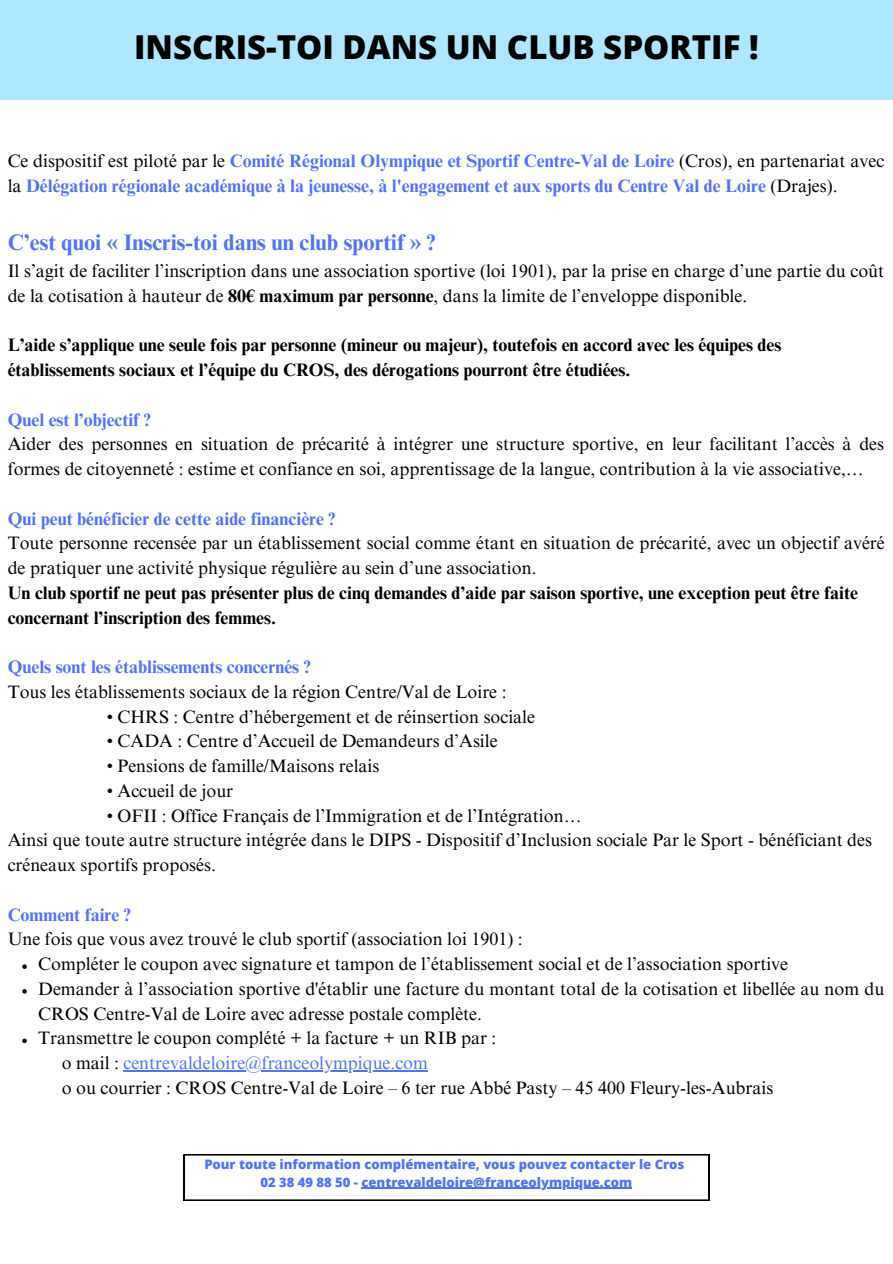
<style>
.page{position:relative;width:893px;height:1264px;background:#fff}
.page>*{position:absolute;margin:0;border:0;box-sizing:border-box;transform-origin:0 0}
.t1{font:800 33px "Open Sans";color:#000}
.t2{font:700 22.5px "Times NRMT Pro";color:#5271ff}
.t3{font:18px/24.8px "Times NRMT Pro";color:#000}
.t4{font:700 18px/24.8px "Times NRMT Pro";color:#5271ff}
.t5{font:700 18px "Times NRMT Pro";color:#000}
.t6{font:18px "Times NRMT Pro";color:#5271ff}
.t7{font:800 13.05px "Open Sans";color:#5271ff}
.s1{font-weight:400;color:#000}
.s2{font-weight:700}
.s3{color:#000}
</style>
<div class="page">
<svg style="left:22px;top:964px;width:5px;height:4px"></svg>
<svg style="left:22px;top:989px;width:5px;height:4px"></svg>
<svg style="left:22px;top:1038px;width:5px;height:5px"></svg>
<hr style="left:123px;top:1070px;width:305px;height:1px;background:#5271ff">
<div style="left:0;top:0;width:892px;height:100px;background:#afe7ff"></div>
<svg style="left:184px;top:1154px;width:525px;height:46px"></svg>
<hr style="left:361px;top:1187px;width:271px;height:1px;background:#5271ff">
<p class="t1" style="left:134px;top:24px;width:626px">INSCRIS-TOI DANS UN CLUB SPORTIF !</p>
<p class="t4" style="left:8px;top:151px;width:878px"><span class="s1">Ce dispositif est piloté par le</span> Comité Régional Olympique et Sportif Centre-Val de Loire <span class="s1">(Cros), en partenariat avec la</span> Délégation régionale académique à la jeunesse, à l'engagement et aux sports du Centre Val de Loire <span class="s1">(Drajes).</span></p>
<p class="t2" style="left:8px;top:234px;width:429px">C’est quoi « Inscris-toi dans un club sportif » ?</p>
<p class="t3" style="left:8px;top:261px;width:877px">Il s’agit de faciliter l’inscription dans une association sportive (loi 1901), par la prise en charge d’une partie du coût de la cotisation à hauteur de <span class="s2">80€ maximum par personne</span>, dans la limite de l’enveloppe disponible.</p>
<p class="t5" style="left:8px;top:338px;width:775px">L’aide s’applique une seule fois par personne (mineur ou majeur), toutefois en accord avec les équipes des</p>
<p class="t5" style="left:8px;top:363px;width:624px">établissements sociaux et l’équipe du CROS, des dérogations pourront être étudiées.</p>
<p class="t4" style="left:8px;top:409px;width:144px">Quel est l’objectif ?</p>
<p class="t3" style="left:8px;top:434px;width:877px">Aider des personnes en situation de précarité à intégrer une structure sportive, en leur facilitant l’accès à des formes de citoyenneté : estime et confiance en soi, apprentissage de la langue, contribution à la vie associative,…</p>
<p class="t4" style="left:8px;top:508px;width:329px">Qui peut bénéficier de cette aide financière ?</p>
<p class="t3" style="left:8px;top:533px;width:878px">Toute personne recensée par un établissement social comme étant en situation de précarité, avec un objectif avéré de pratiquer une activité physique régulière au sein d’une association.</p>
<p class="t5" style="left:8px;top:586px;width:851px">Un club sportif ne peut pas présenter plus de cinq demandes d’aide par saison sportive, une exception peut être faite</p>
<p class="t5" style="left:8px;top:610px;width:270px">concernant l’inscription des femmes.</p>
<p class="t4" style="left:8px;top:657px;width:304px">Quels sont les établissements concernés ?</p>
<p class="t3" style="left:8px;top:681px;width:500px">Tous les établissements sociaux de la région Centre/Val de Loire :</p>
<p class="t3" style="left:107px;top:706px;width:430px">• CHRS : Centre d’hébergement et de réinsertion sociale</p>
<p class="t3" style="left:107px;top:731px;width:392px">• CADA : Centre d’Accueil de Demandeurs d’Asile</p>
<p class="t3" style="left:107px;top:755px;width:274px">• Pensions de famille/Maisons relais</p>
<p class="t3" style="left:107px;top:780px;width:128px">• Accueil de jour</p>
<p class="t3" style="left:107px;top:805px;width:476px">• OFII : Office Français de l’Immigration et de l’Intégration…</p>
<p class="t3" style="left:8px;top:830px;width:865px">Ainsi que toute autre structure intégrée dans le DIPS - Dispositif d’Inclusion sociale Par le Sport - bénéficiant des</p>
<p class="t3" style="left:8px;top:854px;width:210px">créneaux sportifs proposés.</p>
<p class="t4" style="left:8px;top:904px;width:125px">Comment faire ?</p>
<p class="t3" style="left:8px;top:929px;width:516px">Une fois que vous avez trouvé le club sportif (association loi 1901) :</p>
<p class="t3" style="left:38px;top:953px;width:751px">Compléter le coupon avec signature et tampon de l’établissement social et de l’association sportive</p>
<p class="t3" style="left:38px;top:978px;width:847px">Demander à l’association sportive d'établir une facture du montant total de la cotisation et libellée au nom du<br>CROS Centre-Val de Loire avec adresse postale complète.</p>
<p class="t3" style="left:38px;top:1027px;width:459px">Transmettre le coupon complété + la facture + un RIB par :</p>
<p class="t6" style="left:62px;top:1056px;width:368px"><span class="s3">o mail :</span> centrevaldeloire@franceolympique.com</p>
<p class="t3" style="left:62px;top:1077px;width:713px">o ou courrier : CROS Centre-Val de Loire – 6 ter rue Abbé Pasty – 45 400 Fleury-les-Aubrais</p>
<p class="t7" style="left:204px;top:1155px;width:481px">Pour toute information complémentaire, vous pouvez contacter le Cros</p>
<p class="t7" style="left:260px;top:1172px;width:373px">02 38 49 88 50 - centrevaldeloire@franceolympique.com</p>
</div>
